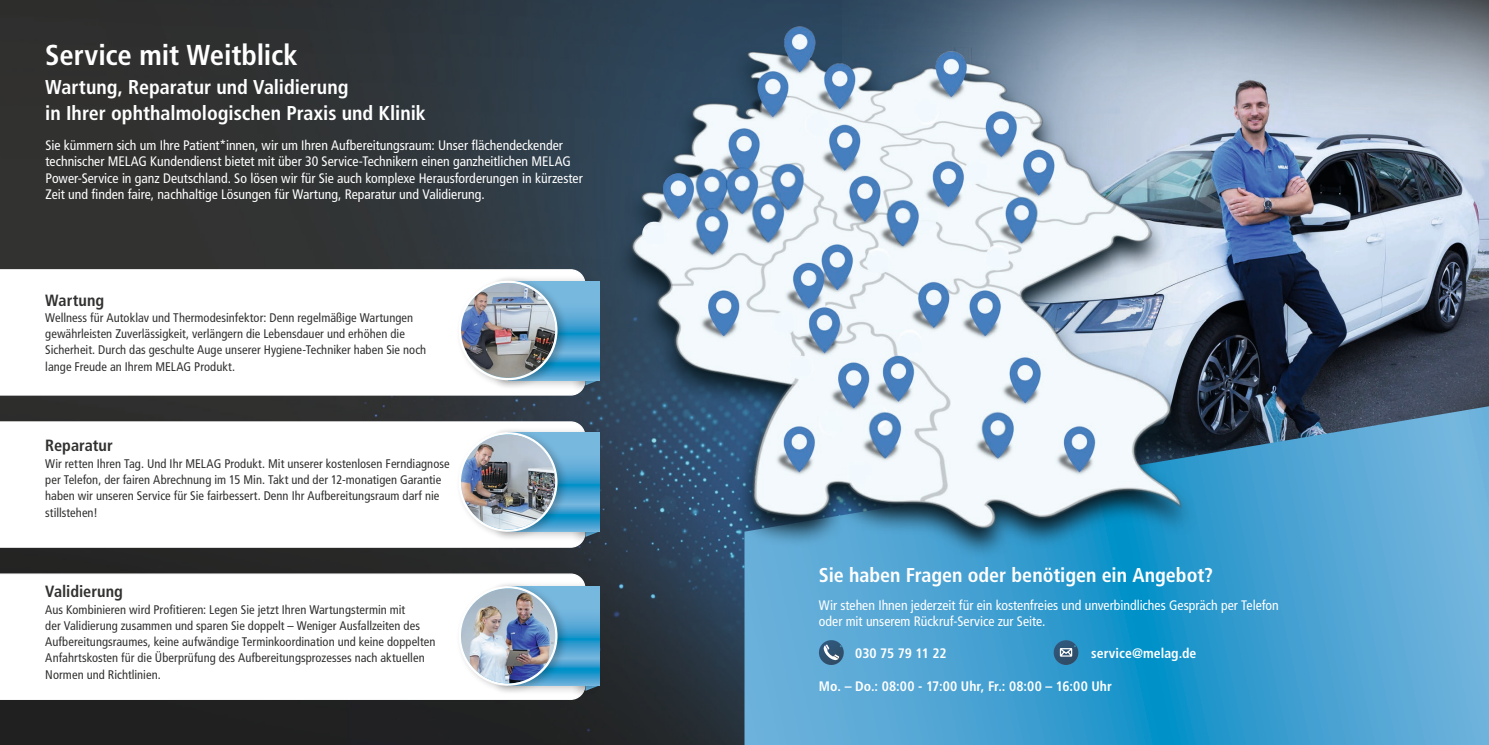
<style>
.page{position:relative;width:1489px;height:745px;background:#fff}
.page>*{position:absolute;margin:0;border:0;box-sizing:border-box;transform-origin:0 0}
.t1{font:700 condensed 28.75px "Frutiger LT Pro";letter-spacing:-.005em;color:#fff}
.t2{font:700 condensed 20px/26.2px "Frutiger LT Pro";color:#fff}
.t3{font:700 condensed 16.25px "Frutiger LT Pro";color:#313130}
.t4{font:condensed 13.75px/16.2px "Frutiger LT Pro";color:#fff}
.t5{font:700 condensed 13.75px "Frutiger LT Pro";letter-spacing:.005em;color:#fff}
.t6{font:condensed 12.5px/16.2px "Frutiger LT Pro";letter-spacing:.005em;color:#313130}
</style>
<div class="page">
<img style="left:0;top:0;width:744px;height:744px">
<svg style="left:0;top:269px;width:585px;height:126px"></svg>
<svg style="left:0;top:421px;width:585px;height:126px"></svg>
<div style="left:570px;top:284px;width:30px;height:110px;background:#131413;opacity:.25"></div>
<div style="left:570px;top:435px;width:30px;height:110px;background:#131413;opacity:.25"></div>
<div style="left:493px;top:275px;width:106px;height:114px;background:#131413;opacity:.25"></div>
<svg style="left:568px;top:281px;width:31px;height:99px;background:#52a8d6"></svg>
<div style="left:493px;top:426px;width:106px;height:115px;background:#131413;opacity:.25"></div>
<svg style="left:568px;top:432px;width:31px;height:99px;background:#52a8d6"></svg>
<div style="left:455px;top:275px;width:113px;height:114px;background:#131413;opacity:.25"></div>
<svg style="left:460px;top:281px;width:96px;height:98px"></svg>
<img style="left:461px;top:283px;width:94px;height:94px;border-radius:47px">
<div style="left:458px;top:280px;width:99px;height:100px;border:2px solid #fff;border-radius:50%"></div>
<div style="left:455px;top:427px;width:113px;height:113px;background:#131413;opacity:.25"></div>
<svg style="left:460px;top:433px;width:96px;height:97px"></svg>
<img style="left:461px;top:434px;width:94px;height:95px;border-radius:47px">
<div style="left:458px;top:432px;width:99px;height:99px;border:2px solid #fff;border-radius:50%"></div>
<img style="left:1196px;top:0;width:292px;height:406px">
<svg style="left:744px;top:406px;width:744px;height:338px;background:#489fce"></svg>
<img style="left:599px;top:0;width:597px;height:556px">
<svg style="left:0;top:573px;width:585px;height:126px"></svg>
<div style="left:570px;top:589px;width:30px;height:110px;background:#131413;opacity:.25"></div>
<div style="left:493px;top:580px;width:106px;height:114px;background:#131413;opacity:.25"></div>
<svg style="left:568px;top:586px;width:31px;height:99px;background:#52a8d6"></svg>
<div style="left:455px;top:581px;width:113px;height:113px;background:#131413;opacity:.25"></div>
<svg style="left:460px;top:587px;width:96px;height:97px"></svg>
<img style="left:461px;top:588px;width:94px;height:95px;border-radius:47px">
<div style="left:458px;top:585px;width:99px;height:100px;border:2px solid #fff;border-radius:50%"></div>
<img style="left:819px;top:639px;width:24px;height:25px;border-radius:12px">
<svg style="left:823px;top:644px;width:16px;height:15px"></svg>
<img style="left:1053px;top:639px;width:25px;height:25px;border-radius:12px">
<svg style="left:1058px;top:646px;width:15px;height:11px"></svg>
<p class="t1" style="left:45px;top:38px;width:254px">Service mit Weitblick</p>
<p class="t2" style="left:45px;top:74px;width:382px">Wartung, Reparatur und Validierung<br>in Ihrer ophthalmologischen Praxis und Klinik</p>
<p class="t4" style="left:46px;top:137px;width:538px">Sie kümmern sich um Ihre Patient*innen, wir um Ihren Aufbereitungsraum: Unser flächendeckender technischer MELAG Kundendienst bietet mit über 30 Service-Technikern einen ganzheitlichen MELAG Power-Service in ganz Deutschland. So lösen wir für Sie auch komplexe Herausforderungen in kürzester Zeit und finden faire, nachhaltige Lösungen für Wartung, Reparatur und Validierung.</p>
<p class="t3" style="left:45px;top:290px;width:60px">Wartung</p>
<p class="t6" style="left:45px;top:309px;width:382px">Wellness für Autoklav und Thermodesinfektor: Denn regelmäßige Wartungen gewährleisten Zuverlässigkeit, verlängern die Lebensdauer und erhöhen die Sicherheit. Durch das geschulte Auge unserer Hygiene-Techniker haben Sie noch lange Freude an Ihrem MELAG Produkt.</p>
<p class="t3" style="left:45px;top:436px;width:69px">Reparatur</p>
<p class="t6" style="left:45px;top:455px;width:406px">Wir retten Ihren Tag. Und Ihr MELAG Produkt. Mit unserer kostenlosen Ferndiagnose per Telefon, der fairen Abrechnung im 15 Min. Takt und der 12-monatigen Garantie haben wir unseren Service für Sie fairbessert. Denn Ihr Aufbereitungsraum darf nie stillstehen!</p>
<p class="t3" style="left:45px;top:581px;width:79px">Validierung</p>
<p class="t6" style="left:45px;top:600px;width:391px">Aus Kombinieren wird Profitieren: Legen Sie jetzt Ihren Wartungstermin mit<br>der Validierung zusammen und sparen Sie doppelt – Weniger Ausfallzeiten des Aufbereitungsraumes, keine aufwändige Terminkoordination und keine doppelten Anfahrtskosten für die Überprüfung des Aufbereitungsprozesses nach aktuellen Normen und Richtlinien.</p>
<p class="t2" style="left:819px;top:561px;width:395px">Sie haben Fragen oder benötigen ein Angebot?</p>
<p class="t4" style="left:819px;top:596px;width:461px">Wir stehen Ihnen jederzeit für ein kostenfreies und unverbindliches Gespräch per Telefon oder mit unserem Rückruf-Service zur Seite.</p>
<p class="t5" style="left:855px;top:645px;width:93px">030 75 79 11 22</p>
<p class="t5" style="left:1091px;top:645px;width:107px">service@melag.de</p>
<p class="t5" style="left:819px;top:677px;width:294px">Mo. – Do.: 08:00 - 17:00 Uhr, Fr.: 08:00 – 16:00 Uhr</p>
</div>
